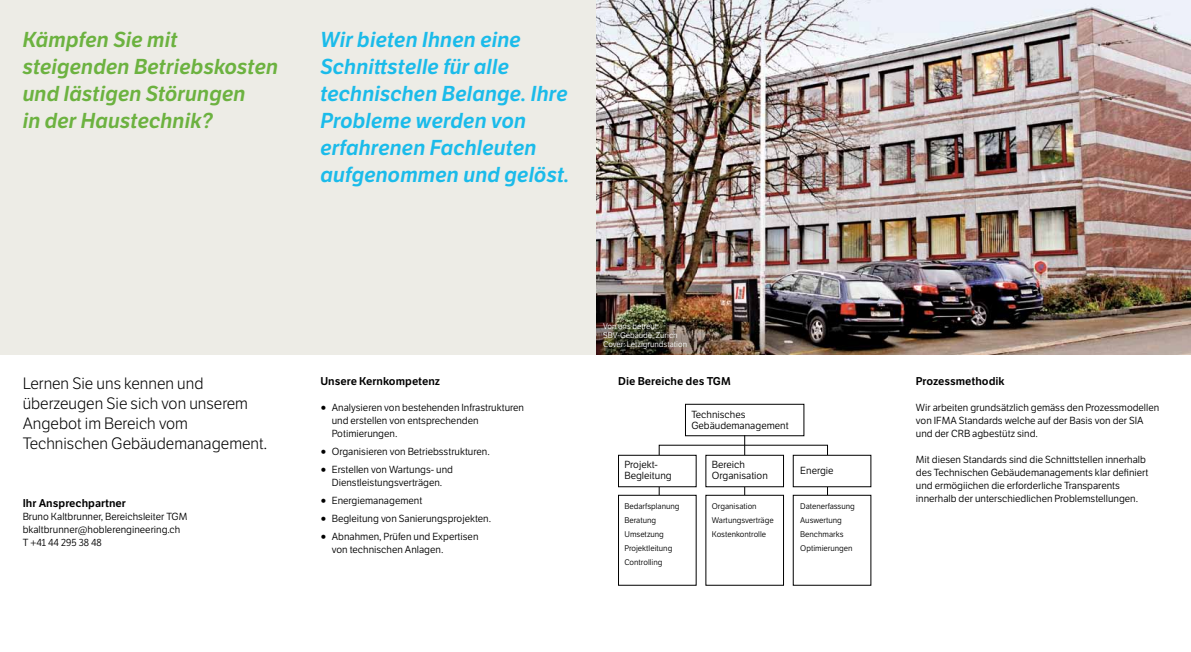
<style>
.page{position:relative;width:1191px;height:652px;background:#fff}
.page>*{position:absolute;margin:0;border:0;box-sizing:border-box;transform-origin:0 0}
.t1{font:italic 600 21px/27px "LFT Etica";color:#1bbbea}
.t2{font:italic 600 21px/27px "LFT Etica";color:#6cb240}
.t3{font:300 16px/20px "LFT Etica";color:#000}
.t4{font:600 11px "LFT Etica";color:#000}
.t5{font:10px/13px "LFT Etica";color:#000}
.t6{font:8px/14px "LFT Etica";color:#000}
.t7{font:8px/9px "LFT Etica";color:#fff}
</style>
<div class="page">
<img style="left:595px;top:0;width:596px;height:354px">
<div style="left:0;top:0;width:595px;height:354px;background:#edece6"></div>
<div style="left:685px;top:404px;width:119px;height:32px;border:1px solid #000"></div>
<hr style="left:744px;top:435px;width:1px;height:65px;background:#000">
<div style="left:618px;top:455px;width:78px;height:32px;border:1px solid #000"></div>
<div style="left:706px;top:455px;width:77px;height:32px;background:#fff"></div>
<div style="left:705px;top:455px;width:79px;height:32px;border:1px solid #000"></div>
<div style="left:792px;top:455px;width:79px;height:32px;border:1px solid #000"></div>
<div style="left:618px;top:495px;width:78px;height:90px;border:1px solid #000"></div>
<div style="left:706px;top:495px;width:77px;height:90px;background:#fff"></div>
<h1 class="t2" style="left:23px;top:26px;width:257px">Kämpfen Sie mit steigenden Betriebskosten und lästigen Störungen<br>in der Haustechnik?</h1>
<h1 class="t1" style="left:320px;top:26px;width:251px">Wir bieten Ihnen eine<br>Schnittstelle für alle technischen Belange. Ihre<br>Probleme werden von erfahrenen Fachleuten aufgenommen und gelöst.</h1>
<h2 class="t3" style="left:23px;top:374px;width:246px">Lernen Sie uns kennen und überzeugen Sie sich von unserem<br>Angebot im Bereich vom<br>Technischen Gebäudemanagement.</h2>
<p class="t4" style="left:23px;top:497px;width:105px">Ihr Ansprechpartner</p>
<p class="t5" style="left:23px;top:511px;width:166px">Bruno Kaltbrunner, Bereichsleiter TGM bkaltbrunner@hoblerengineering.ch<br>T +41 44 295 38 48</p>
<p class="t4" style="left:320px;top:374px;width:121px">Unsere Kernkompetenz</p>
<p class="t5" style="left:332px;top:401px;width:194px;text-indent:-11px">○ Analysieren von bestehenden Infrastrukturen und erstellen von entsprechenden<br>Potimierungen.</p>
<p class="t5" style="left:320px;top:445px;width:171px">○ Organisieren von Betriebsstrukturen.</p>
<p class="t5" style="left:320px;top:463px;width:134px;text-align:center">○ Erstellen von Wartungs- und<br>Dienstleistungsverträgen.</p>
<p class="t5" style="left:320px;top:494px;width:103px">○ Energiemanagement</p>
<p class="t5" style="left:320px;top:512px;width:172px">○ Begleitung von Sanierungsprojekten.</p>
<p class="t5" style="left:332px;top:530px;width:148px;text-indent:-11px">○ Abnahmen, Prüfen und Expertisen von technischen Anlagen.</p>
<p class="t7" style="left:603px;top:322px;width:85px">Von uns betreut:<br>SBV-Gebäude, Zürich<br>Cover: Letzigrundstation</p>
<p class="t4" style="left:618px;top:374px;width:98px">Die Bereiche des TGM</p>
<p class="t5" style="left:691px;top:409px;width:99px;line-height:11px">Technisches<br>Gebäudemanagement</p>
<p class="t5" style="left:624px;top:460px;width:49px;line-height:11px">Projekt-<br>Begleitung</p>
<p class="t6" style="left:624px;top:500px;width:57px">Bedarfsplanung<br>Beratung<br>Umsetzung<br>Projektleitung<br>Controlling</p>
<p class="t6" style="left:712px;top:500px;width:63px">Organisation<br>Wartungsverträge<br>Kostenkontrolle</p>
<p class="t6" style="left:800px;top:500px;width:56px">Datenerfassung<br>Auswertung<br>Benchmarks<br>Optimierungen</p>
<p class="t5" style="left:712px;top:460px;width:58px;line-height:11px">Bereich<br>Organisation</p>
<p class="t5" style="left:800px;top:464px;width:35px">Energie</p>
<p class="t4" style="left:916px;top:374px;width:90px">Prozessmethodik</p>
<p class="t5" style="left:916px;top:401px;width:245px">Wir arbeiten grundsätzlich gemäss den Prozessmodellen von IFMA Standards welche auf der Basis von der SIA und der CRB agbestütz sind.</p>
<p class="t5" style="left:916px;top:453px;width:234px">Mit diesen Standards sind die Schnittstellen innerhalb des Technischen Gebäudemanagements klar definiert und ermögiichen die erforderliche Transparents innerhalb der unterschiedlichen Problemstellungen.</p>
</div>
